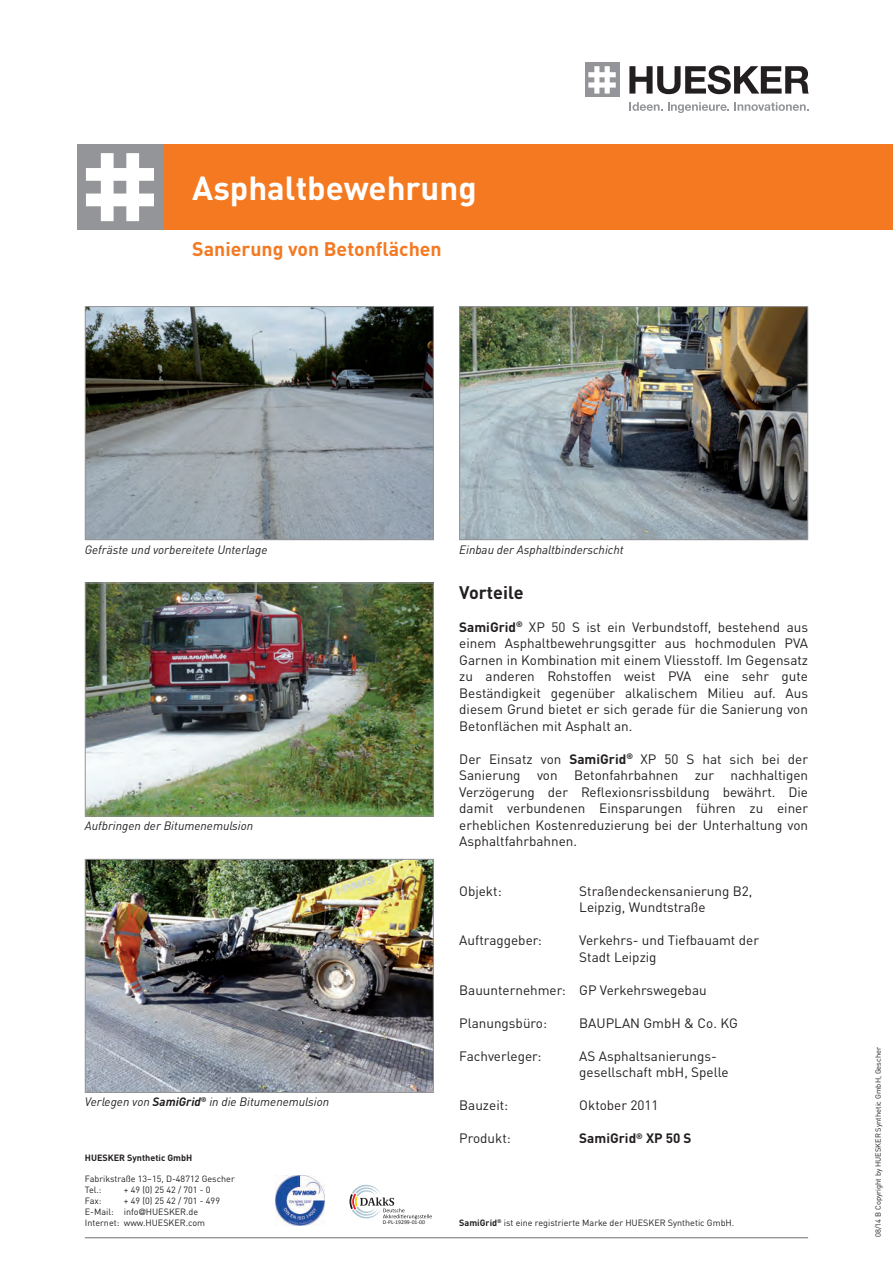
<style>
.page{position:relative;width:893px;height:1263px;background:#fff}
.page>*{position:absolute;margin:0;border:0;box-sizing:border-box;transform-origin:0 0}
.t1{font:700 33px "DINOT";color:#fff}
.t2{font:700 19.5px "DINOT";color:#f47921}
.t3{font:700 18px "DINOT";color:#231f20}
.t4{font:13.5px/16.5px "DINOT";color:#231f20}
.t5{font:700 13.5px "DINOT";color:#231f20}
.t6{font:italic 12px "DINOT";color:#231f20}
.t7{font:9px/10.8px "DINOT";color:#231f20}
.t8{font:700 9px "DINOT";color:#231f20}
.t9{font:7.5px "DINOT";color:#231f20}
.t10{font:5.7px "Calibri";color:#231f20}
.s1{font-weight:700}
.s2{font-family:"Frutiger LT Std";font-weight:300}
</style>
<div class="page">
<hr style="left:85px;top:1237px;width:723px;height:1px;background:#6c6d70">
<img style="left:275px;top:1176px;width:49px;height:49px">
<div style="left:162px;top:145px;width:730px;height:85px;background:#f47921"></div>
<div style="left:77px;top:145px;width:85px;height:85px;background:#939598"></div>
<svg style="left:86px;top:153px;width:68px;height:68px"></svg>
<div style="left:585px;top:63px;width:34px;height:34px;background:#939598"></div>
<svg style="left:588px;top:66px;width:27px;height:28px"></svg>
<svg style="left:629px;top:102px;width:179px;height:11px"></svg>
<svg style="left:629px;top:66px;width:179px;height:28px"></svg>
<img style="left:87px;top:308px;width:344px;height:230px">
<div style="left:85px;top:306px;width:348px;height:234px;border:1px solid #939598"></div>
<img style="left:87px;top:585px;width:344px;height:229px">
<div style="left:85px;top:583px;width:348px;height:233px;border:1px solid #939598"></div>
<img style="left:461px;top:308px;width:345px;height:230px">
<div style="left:459px;top:306px;width:349px;height:234px;border:1px solid #939598"></div>
<svg style="left:349px;top:1184px;width:83px;height:35px"></svg>
<img style="left:87px;top:861px;width:344px;height:230px">
<div style="left:85px;top:859px;width:348px;height:234px;border:1px solid #939598"></div>
<h1 class="t1" style="left:192px;top:167px;width:286px">Asphaltbewehrung</h1>
<h2 class="t2" style="left:192px;top:236px;width:251px">Sanierung von Betonflächen</h2>
<p class="t6" style="left:85px;top:542px;width:184px">Gefräste und vorbereitete Unterlage</p>
<p class="t6" style="left:85px;top:818px;width:170px">Aufbringen der Bitumenemulsion</p>
<p class="t6" style="left:85px;top:1094px;width:246px">Verlegen von <span class="s1">SamiGrid</span><sup>®</sup> in die Bitumenemulsion</p>
<p class="t8" style="left:85px;top:1152px;width:109px">HUESKER Synthetic GmbH</p>
<p class="t7" style="left:85px;top:1174px;width:151px">Fabrikstraße 13–15, D-48712 Gescher<br>Tel.:</p>
<p class="t7" style="left:124px;top:1184px;width:88px">+ 49 (0) 25 42 / 701 - 0</p>
<p class="t7" style="left:85px;top:1195px;width:137px;text-indent:39px">+ 49 (0) 25 42 / 701 - 499<br>E-Mail: info<span class="s2">@</span>HUESKER.de<br>Internet: www.HUESKER.com</p>
<p class="t7" style="left:85px;top:1195px;width:18px">Fax:</p>
<p class="t10" style="left:383px;top:1220px;width:44px">D-PL-19299-01-00</p>
<p class="t6" style="left:459px;top:542px;width:166px">Einbau der Asphaltbinderschicht</p>
<h3 class="t3" style="left:459px;top:580px;width:66px">Vorteile</h3>
<p class="t4" style="left:459px;top:618px;width:350px;text-align:justify"><span class="s1">SamiGrid</span><sup>®</sup> XP 50 S ist ein Verbundstoff, bestehend aus einem Asphaltbewehrungsgitter aus hochmodulen PVA Garnen in Kombination mit einem Vliesstoff. Im Gegensatz zu anderen Rohstoffen weist PVA eine sehr gute Beständigkeit gegenüber alkalischem Milieu auf. Aus diesem Grund bietet er sich gerade für die Sanierung von Betonflächen mit Asphalt an.</p>
<p class="t4" style="left:459px;top:750px;width:350px;text-align:justify">Der Einsatz von <span class="s1">SamiGrid</span><sup>®</sup> XP 50 S hat sich bei der Sanierung von Betonfahrbahnen zur nachhaltigen Verzögerung der Reflexionsrissbildung bewährt. Die damit verbundenen Einsparungen führen zu einer erheblichen Kostenreduzierung bei der Unterhaltung von Asphaltfahrbahnen.</p>
<p class="t4" style="left:459px;top:882px;width:44px">Objekt:</p>
<p class="t4" style="left:579px;top:882px;width:175px">Straßendeckensanierung B2,<br>Leipzig, Wundtstraße</p>
<p class="t4" style="left:459px;top:932px;width:84px">Auftraggeber:</p>
<p class="t4" style="left:579px;top:932px;width:181px">Verkehrs- und Tiefbauamt der<br>Stadt Leipzig</p>
<p class="t4" style="left:459px;top:981px;width:249px">Bauunternehmer: GP Verkehrswegebau</p>
<p class="t4" style="left:459px;top:1014px;width:89px">Planungsbüro:</p>
<p class="t4" style="left:579px;top:1014px;width:160px">BAUPLAN GmbH &amp; Co. KG</p>
<p class="t4" style="left:459px;top:1047px;width:84px">Fachverleger:</p>
<p class="t4" style="left:579px;top:1047px;width:151px">AS Asphaltsanierungs&shy;gesellschaft mbH, Spelle</p>
<p class="t4" style="left:459px;top:1097px;width:50px">Bauzeit:</p>
<p class="t4" style="left:579px;top:1097px;width:81px">Oktober 2011</p>
<p class="t4" style="left:459px;top:1130px;width:53px">Produkt:</p>
<p class="t5" style="left:579px;top:1129px;width:114px">SamiGrid<sup>®</sup> XP 50 S</p>
<p class="t7" style="left:459px;top:1217px;width:276px"><span class="s1">SamiGrid</span><sup>®</sup> ist eine registrierte Marke der HUESKER Synthetic GmbH.</p>
<p class="t9" style="left:873px;top:1237px;width:192px;rotate:-90deg">08/14 B Copyright by HUESKER Synthetic GmbH, Gescher</p>
</div>
